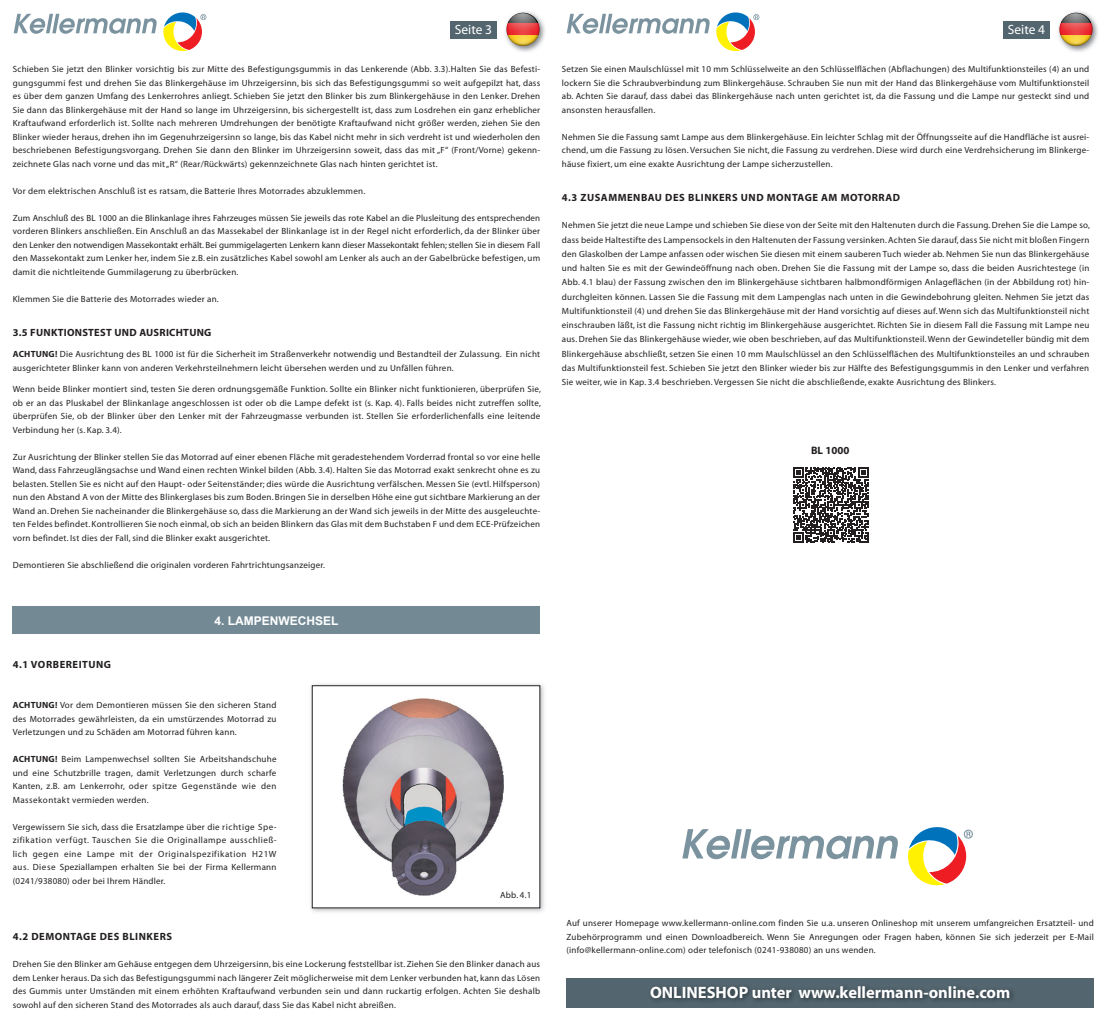
<style>
.page{position:relative;width:1106px;height:1021px;background:#fff}
.page>*{position:absolute;margin:0;border:0;box-sizing:border-box;transform-origin:0 0}
.t1{font:700 16.5px "Myriad";color:#fff}
.t2{font:13.5px "Myriad";color:#fff}
.t3{font:700 12px "Arial";color:#fff}
.t4{font:700 10.8px "Myriad";color:#231f20}
.t5{font:700 10.5px "Myriad";letter-spacing:.05em;color:#231f20}
.t6{font:700 10.5px "Myriad";letter-spacing:.025em;color:#231f20}
.t7{font:9px/13.5px "Myriad";letter-spacing:.025em;color:#231f20;text-align:justify}
.s1{font-weight:700}
</style>
<div class="page">
<div style="left:13px;top:606px;width:527px;height:28px;background:#738a95"></div>
<svg style="left:793px;top:467px;width:75px;height:76px"></svg>
<svg style="left:566px;top:977px;width:527px;height:30px;fill:#53656e"></svg>
<img style="left:311px;top:684px;width:233px;height:228px">
<div style="left:312px;top:685px;width:228px;height:222px;background:#fff"></div>
<img style="left:342px;top:698px;width:162px;height:198px">
<div style="left:312px;top:685px;width:228px;height:223px;border:1px solid #231f20"></div>
<img style="left:505px;top:11px;width:40px;height:41px">
<img style="left:506px;top:13px;width:33px;height:33px;border-radius:17px">
<div style="left:450px;top:21px;width:47px;height:17px;background:#53656e"></div>
<img style="left:1058px;top:11px;width:40px;height:41px">
<img style="left:1059px;top:13px;width:33px;height:33px;border-radius:17px">
<div style="left:1003px;top:21px;width:46px;height:17px;background:#53656e"></div>
<svg style="left:14px;top:12px;width:192px;height:40px"></svg>
<svg style="left:566px;top:12px;width:193px;height:40px"></svg>
<svg style="left:682px;top:829px;width:216px;height:30px"></svg>
<svg style="left:908px;top:827px;width:64px;height:59px"></svg>
<h2 class="t2" style="left:455px;top:23px;width:39px">Seite 3</h2>
<h2 class="t2" style="left:1007px;top:23px;width:39px">Seite 4</h2>
<p class="t7" style="left:13px;top:63px;width:529px">Schieben Sie jetzt den Blinker vorsichtig bis zur Mitte des Befestigungsgummis in das Lenkerende (Abb. 3.3).Halten Sie das Befesti&shy;gungsgummi fest und drehen Sie das Blinkergehäuse im Uhrzeigersinn, bis sich das Befestigungsgummi so weit aufgepilzt hat, dass es über dem ganzen Umfang des Lenkerrohres anliegt. Schieben Sie jetzt den Blinker bis zum Blinkergehäuse in den Lenker. Drehen Sie dann das Blinkergehäuse mit der Hand so lange im Uhrzeigersinn, bis sichergestellt ist, dass zum Losdrehen ein ganz erheblicher Kraftaufwand erforderlich ist. Sollte nach mehreren Umdrehungen der benötigte Kraftaufwand nicht größer werden, ziehen Sie den Blinker wieder heraus, drehen ihn im Gegenuhrzeigersinn so lange, bis das Kabel nicht mehr in sich verdreht ist und wiederholen den beschriebenen Befestigungsvorgang. Drehen Sie dann den Blinker im Uhrzeigersinn soweit, dass das mit „F“ (Front/Vorne) gekenn&shy;zeichnete Glas nach vorne und das mit „R“ (Rear/Rückwärts) gekennzeichnete Glas nach hinten gerichtet ist.</p>
<p class="t7" style="left:13px;top:184px;width:354px">Vor dem elektrischen Anschluß ist es ratsam, die Batterie Ihres Motorrades abzuklemmen.</p>
<p class="t7" style="left:13px;top:211px;width:529px">Zum Anschluß des BL 1000 an die Blinkanlage ihres Fahrzeuges müssen Sie jeweils das rote Kabel an die Plusleitung des entsprechenden vorderen Blinkers anschließen. Ein Anschluß an das Massekabel der Blinkanlage ist in der Regel nicht erforderlich, da der Blinker über den Lenker den notwendigen Massekontakt erhält. Bei gummigelagerten Lenkern kann dieser Massekontakt fehlen; stellen Sie in diesem Fall den Massekontakt zum Lenker her, indem Sie z.B. ein zusätzliches Kabel sowohl am Lenker als auch an der Gabelbrücke befestigen, um damit die nichtleitende Gummilagerung zu überbrücken.</p>
<p class="t7" style="left:13px;top:292px;width:207px">Klemmen Sie die Batterie des Motorrades wieder an.</p>
<p class="t6" style="left:13px;top:327px;width:200px">3.5 FUNKTIONSTEST UND AUSRICHTUNG</p>
<p class="t7" style="left:13px;top:348px;width:529px"><span class="s1">ACHTUNG!</span> Die Ausrichtung des BL 1000 ist für die Sicherheit im Straßenverkehr notwendig und Bestandteil der Zulassung. Ein nicht ausgerichteter Blinker kann von anderen Verkehrsteilnehmern leicht übersehen werden und zu Unfällen führen.</p>
<p class="t7" style="left:13px;top:382px;width:529px">Wenn beide Blinker montiert sind, testen Sie deren ordnungsgemäße Funktion. Sollte ein Blinker nicht funktionieren, überprüfen Sie, ob er an das Pluskabel der Blinkanlage angeschlossen ist oder ob die Lampe defekt ist (s. Kap. 4). Falls beides nicht zutreffen sollte, überprüfen Sie, ob der Blinker über den Lenker mit der Fahrzeugmasse verbunden ist. Stellen Sie erforderlichenfalls eine leitende Verbindung her (s. Kap. 3.4).</p>
<p class="t7" style="left:13px;top:450px;width:529px">Zur Ausrichtung der Blinker stellen Sie das Motorrad auf einer ebenen Fläche mit geradestehendem Vorderrad frontal so vor eine helle Wand, dass Fahrzeuglängsachse und Wand einen rechten Winkel bilden (Abb. 3.4). Halten Sie das Motorrad exakt senkrecht ohne es zu belasten. Stellen Sie es nicht auf den Haupt- oder Seitenständer; dies würde die Ausrichtung verfälschen. Messen Sie (evtl. Hilfsperson) nun den Abstand A von der Mitte des Blinkerglases bis zum Boden. Bringen Sie in derselben Höhe eine gut sichtbare Markierung an der Wand an. Drehen Sie nacheinander die Blinkergehäuse so, dass die Markierung an der Wand sich jeweils in der Mitte des ausgeleuchte&shy;ten Feldes befindet. Kontrollieren Sie noch einmal, ob sich an beiden Blinkern das Glas mit dem Buchstaben F und dem ECE-Prüfzeichen vorn befindet. Ist dies der Fall, sind die Blinker exakt ausgerichtet.</p>
<p class="t7" style="left:13px;top:558px;width:314px">Demontieren Sie abschließend die originalen vorderen Fahrtrichtungsanzeiger.</p>
<h3 class="t3" style="left:214px;top:612px;width:126px">4. LAMPENWECHSEL</h3>
<p class="t5" style="left:13px;top:659px;width:100px">4.1 VORBEREITUNG</p>
<p class="t7" style="left:13px;top:698px;width:265px"><span class="s1">ACHTUNG!</span> Vor dem Demontieren müssen Sie den sicheren Stand des Motorrades gewährleisten, da ein umstürzendes Motorrad zu Verletzungen und zu Schäden am Motorrad führen kann.</p>
<p class="t7" style="left:13px;top:752px;width:265px"><span class="s1">ACHTUNG!</span> Beim Lampenwechsel sollten Sie Arbeitshandschuhe und eine Schutzbrille tragen, damit Verletzungen durch scharfe Kanten, z.B. am Lenkerrohr, oder spitze Gegenstände wie den Massekontakt vermieden werden.</p>
<p class="t7" style="left:13px;top:820px;width:265px">Vergewissern Sie sich, dass die Ersatzlampe über die richtige Spe&shy;zifikation verfügt. Tauschen Sie die Originallampe ausschließ&shy;lich gegen eine Lampe mit der Originalspezifikation H21W aus. Diese Speziallampen erhalten Sie bei der Firma Kellermann (0241/938080) oder bei Ihrem Händler.</p>
<p class="t7" style="left:500px;top:888px;width:33px">Abb. 4.1</p>
<p class="t5" style="left:13px;top:931px;width:161px">4.2 DEMONTAGE DES BLINKERS</p>
<p class="t7" style="left:13px;top:958px;width:529px">Drehen Sie den Blinker am Gehäuse entgegen dem Uhrzeigersinn, bis eine Lockerung feststellbar ist. Ziehen Sie den Blinker danach aus dem Lenker heraus. Da sich das Befestigungsgummi nach längerer Zeit möglicherweise mit dem Lenker verbunden hat, kann das Lösen des Gummis unter Umständen mit einem erhöhten Kraftaufwand verbunden sein und dann ruckartig erfolgen. Achten Sie deshalb sowohl auf den sicheren Stand des Motorrades als auch darauf, dass Sie das Kabel nicht abreißen.</p>
<p class="t7" style="left:562px;top:63px;width:529px">Setzen Sie einen Maulschlüssel mit 10 mm Schlüsselweite an den Schlüsselflächen (Abflachungen) des Multifunktionsteiles (4) an und lockern Sie die Schraubverbindung zum Blinkergehäuse. Schrauben Sie nun mit der Hand das Blinkergehäuse vom Multifunktionsteil ab. Achten Sie darauf, dass dabei das Blinkergehäuse nach unten gerichtet ist, da die Fassung und die Lampe nur gesteckt sind und ansonsten herausfallen.</p>
<p class="t7" style="left:562px;top:130px;width:529px">Nehmen Sie die Fassung samt Lampe aus dem Blinkergehäuse. Ein leichter Schlag mit der Öffnungsseite auf die Handfläche ist ausrei&shy;chend, um die Fassung zu lösen. Versuchen Sie nicht, die Fassung zu verdrehen. Diese wird durch eine Verdrehsicherung im Blinkerge&shy;häuse fixiert, um eine exakte Ausrichtung der Lampe sicherzustellen.</p>
<p class="t5" style="left:562px;top:192px;width:340px">4.3 ZUSAMMENBAU DES BLINKERS UND MONTAGE AM MOTORRAD</p>
<p class="t7" style="left:562px;top:219px;width:529px;line-height:14.2px">Nehmen Sie jetzt die neue Lampe und schieben Sie diese von der Seite mit den Haltenuten durch die Fassung. Drehen Sie die Lampe so, dass beide Haltestifte des Lampensockels in den Haltenuten der Fassung versinken. Achten Sie darauf, dass Sie nicht mit bloßen Fingern den Glaskolben der Lampe anfassen oder wischen Sie diesen mit einem sauberen Tuch wieder ab. Nehmen Sie nun das Blinkergehäuse und halten Sie es mit der Gewindeöffnung nach oben. Drehen Sie die Fassung mit der Lampe so, dass die beiden Ausrichtestege (in Abb. 4.1 blau) der Fassung zwischen den im Blinkergehäuse sichtbaren halbmondförmigen Anlageflächen (in der Abbildung rot) hin&shy;durchgleiten können. Lassen Sie die Fassung mit dem Lampenglas nach unten in die Gewindebohrung gleiten. Nehmen Sie jetzt das Multifunktionsteil (4) und drehen Sie das Blinkergehäuse mit der Hand vorsichtig auf dieses auf. Wenn sich das Multifunktionsteil nicht einschrauben läßt, ist die Fassung nicht richtig im Blinkergehäuse ausgerichtet. Richten Sie in diesem Fall die Fassung mit Lampe neu aus. Drehen Sie das Blinkergehäuse wieder, wie oben beschrieben, auf das Multifunktionsteil. Wenn der Gewindeteller bündig mit dem Blinkergehäuse abschließt, setzen Sie einen 10 mm Maulschlüssel an den Schlüsselflächen des Multifunktionsteiles an und schrauben das Multifunktionsteil fest. Schieben Sie jetzt den Blinker wieder bis zur Hälfte des Befestigungsgummis in den Lenker und verfahren Sie weiter, wie in Kap. 3.4 beschrieben. Vergessen Sie nicht die abschließende, exakte Ausrichtung des Blinkers.</p>
<p class="t4" style="left:811px;top:444px;width:40px">BL 1000</p>
<p class="t7" style="left:566px;top:917px;width:529px">Auf unserer Homepage www.kellermann-online.com finden Sie u.a. unseren Onlineshop mit unserem umfangreichen Ersatzteil- und Zubehörprogramm und einen Downloadbereich. Wenn Sie Anregungen oder Fragen haben, können Sie sich jederzeit per E-Mail (info@kellermann-online.com) oder telefonisch (0241-938080) an uns wenden.</p>
<h1 class="t1" style="left:650px;top:983px;width:362px">ONLINESHOP unter www.kellermann-online.com</h1>
</div>
